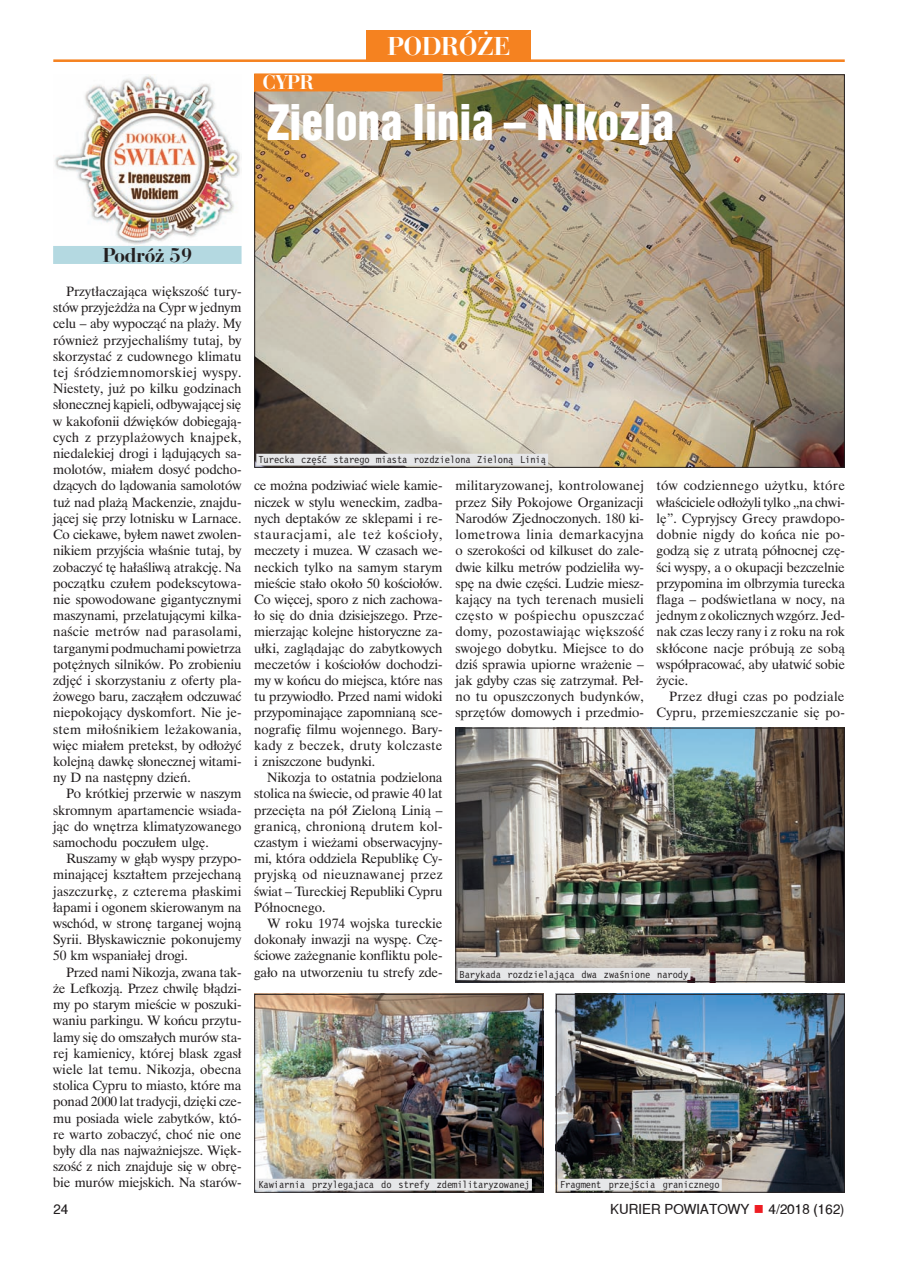
<style>
.page{position:relative;width:898px;height:1264px;background:#fff}
.page>*{position:absolute;margin:0;border:0;box-sizing:border-box;transform-origin:0 0}
.t1{font:45px "TT8114 O00";color:#fff}
.t2{font:700 27px "Bodoni EE";color:#fff}
.t3{font:700 21px "Bodoni EE";color:#231f20}
.t4{font:700 21px "Bodoni EE";color:#fff}
.t5{font:13.5px/16.2px "Time Ibis EE";letter-spacing:-.01em;color:#231f20;text-align:justify}
.t6{font:13.5px/16.2px "Time Ibis EE";letter-spacing:.015em;color:#231f20;text-align:right}
.t7{font:13.5px "TT7 FF8 O00";color:#231f20}
.t8{font:10.5px "Letter Gothic EE";letter-spacing:-.01em;color:#231f20}
</style>
<div class="page">
<div style="left:366px;top:31px;width:164px;height:31px;background:#f58220"></div>
<div style="left:53px;top:59px;width:791px;height:3px;border:1px solid #f58220"></div>
<img style="left:256px;top:76px;width:586px;height:390px">
<img style="left:457px;top:729px;width:385px;height:251px">
<div style="left:455px;top:727px;width:389px;height:255px;border:1px solid #231f20"></div>
<img style="left:558px;top:996px;width:284px;height:194px">
<div style="left:556px;top:994px;width:288px;height:198px;border:1px solid #231f20"></div>
<img style="left:256px;top:996px;width:285px;height:194px">
<div style="left:254px;top:994px;width:289px;height:198px;border:1px solid #231f20"></div>
<img style="left:54px;top:74px;width:186px;height:171px">
<div style="left:53px;top:246px;width:188px;height:18px;background:#b4d9e1"></div>
<div style="left:254px;top:73px;width:188px;height:18px;background:#f9ba84"></div>
<svg style="left:254px;top:74px;width:190px;height:19px;background:#ef852a"></svg>
<div style="left:256px;top:454px;width:292px;height:11px;background:#e6e7e9"></div>
<div style="left:457px;top:968px;width:233px;height:12px;background:#e6e7e9"></div>
<div style="left:256px;top:1178px;width:276px;height:12px;background:#e6e7e9"></div>
<div style="left:557px;top:1178px;width:164px;height:12px;background:#e6e7e9"></div>
<h3 class="t4" style="left:263px;top:75px;width:53px">CYPR</h3>
<h2 class="t2" style="left:387px;top:37px;width:124px">PODRÓŻE</h2>
<h1 class="t1" style="left:267px;top:103px;width:408px">Zielona linia – Nikozja</h1>
<h3 class="t3" style="left:103px;top:248px;width:91px">Podróż 59</h3>
<p class="t5" style="left:53px;top:285px;width:190px;text-indent:13px">Przytłaczająca większość tury&shy;stów przyjeżdża na Cypr w jednym celu – aby wypocząć na plaży. My również przyjechaliśmy tutaj, by skorzystać z cudownego klimatu tej śródziemnomorskiej wyspy.<br>Niestety, już po kilku godzinach słonecznej kąpieli, odbywającej się w kakofonii dźwięków dobiegają&shy;cych z przyplażowych knajpek, niedalekiej drogi i lądujących sa&shy;molotów, miałem dosyć podcho&shy;dzących do lądowania samolotów tuż nad plażą Mackenzie, znajdu&shy;jącej się przy lotnisku w Larnace.<br>Co ciekawe, byłem nawet zwolen&shy;nikiem przyjścia właśnie tutaj, by zobaczyć tę hałaśliwą atrakcję. Na początku czułem podekscytowa&shy;nie spowodowane gigantycznymi maszynami, przelatującymi kilka&shy;naście metrów nad parasolami, targanymi podmuchami powietrza potężnych silników. Po zrobieniu zdjęć i skorzystaniu z oferty pla&shy;żowego baru, zacząłem odczuwać niepokojący dyskomfort. Nie je&shy;stem miłośnikiem leżakowania, więc miałem pretekst, by odłożyć kolejną dawkę słonecznej witami&shy;ny D na następny dzień.</p>
<p class="t5" style="left:53px;top:787px;width:190px;text-indent:13px">Po krótkiej przerwie w naszym skromnym apartamencie wsiada&shy;jąc do wnętrza klimatyzowanego samochodu poczułem ulgę.</p>
<p class="t5" style="left:53px;top:852px;width:190px;text-indent:13px">Ruszamy w głąb wyspy przypo&shy;minającej kształtem przejechaną jaszczurkę, z czterema płaskimi łapami i ogonem skierowanym na wschód, w stronę targanej wojną Syrii. Błyskawicznie pokonujemy 50 km wspaniałej drogi.</p>
<p class="t5" style="left:53px;top:965px;width:190px;text-indent:13px">Przed nami Nikozja, zwana tak&shy;że Lefkozją. Przez chwilę błądzi&shy;my po starym mieście w poszuki&shy;waniu parkingu. W końcu przytu&shy;lamy się do omszałych murów sta&shy;rej kamienicy, której blask zgasł wiele lat temu. Nikozja, obecna stolica Cypru to miasto, które ma ponad 2000 lat tradycji, dzięki cze&shy;mu posiada wiele zabytków, któ&shy;re warto zobaczyć, choć nie one były dla nas najważniejsze. Więk&shy;szość z nich znajduje się w obrę&shy;bie murów miejskich. Na starów-</p>
<p class="t7" style="left:53px;top:1203px;width:17px">24</p>
<p class="t8" style="left:258px;top:456px;width:289px">Turecka część starego miasta rozdzielona Zieloną Linią</p>
<p class="t5" style="left:254px;top:479px;width:190px">ce można podziwiać wiele kamie&shy;niczek w stylu weneckim, zadba&shy;nych deptaków ze sklepami i re&shy;stauracjami, ale też kościoły, meczety i muzea. W czasach we&shy;neckich tylko na samym starym mieście stało około 50 kościołów.<br>Co więcej, sporo z nich zachowa&shy;ło się do dnia dzisiejszego. Prze&shy;mierzając kolejne historyczne za&shy;ułki, zaglądając do zabytkowych meczetów i kościołów dochodzi&shy;my w końcu do miejsca, które nas tu przywiodło. Przed nami widoki przypominające zapomnianą sce&shy;nografię filmu wojennego. Bary&shy;kady z beczek, druty kolczaste i zniszczone budynki.</p>
<p class="t5" style="left:254px;top:771px;width:190px;text-indent:13px">Nikozja to ostatnia podzielona stolica na świecie, od prawie 40 lat przecięta na pół Zieloną Linią – granicą, chronioną drutem kol&shy;czastym i wieżami obserwacyjny&shy;mi, która oddziela Republikę Cy&shy;pryjską od nieuznawanej przez świat – Tureckiej Republiki Cypru Północnego.</p>
<p class="t5" style="left:254px;top:916px;width:190px;text-indent:13px">W roku 1974 wojska tureckie dokonały inwazji na wyspę. Czę&shy;ściowe zażegnanie konfliktu pole&shy;gało na utworzeniu tu strefy zde-</p>
<p class="t5" style="left:455px;top:479px;width:190px">militaryzowanej, kontrolowanej przez Siły Pokojowe Organizacji Narodów Zjednoczonych. 180 ki&shy;lometrowa linia demarkacyjna o szerokości od kilkuset do zale&shy;dwie kilku metrów podzieliła wy&shy;spę na dwie części. Ludzie miesz&shy;kający na tych terenach musieli często w pośpiechu opuszczać domy, pozostawiając większość swojego dobytku. Miejsce to do dziś sprawia upiorne wrażenie – jak gdyby czas się zatrzymał. Peł&shy;no tu opuszczonych budynków, sprzętów domowych i przedmio-</p>
<p class="t5" style="left:656px;top:479px;width:190px">tów codziennego użytku, które właściciele odłożyli tylko „na chwi&shy;lę”. Cypryjscy Grecy prawdopo&shy;dobnie nigdy do końca nie po&shy;godzą się z utratą północnej czę&shy;ści wyspy, a o okupacji bezczelnie przypomina im olbrzymia turecka flaga – podświetlana w nocy, na jednym z okolicznych wzgórz. Jed&shy;nak czas leczy rany i z roku na rok skłócone nacje próbują ze sobą współpracować, aby ułatwić sobie życie.</p>
<p class="t6" style="left:656px;top:690px;width:190px">Przez długi czas po podziale<br>Cypru, przemieszczanie się po-</p>
<p class="t8" style="left:459px;top:970px;width:230px">Barykada rozdzielająca dwa zwaśnione narody</p>
<p class="t8" style="left:258px;top:1181px;width:273px">Kawiarnia przylegajaca do strefy zdemilitaryzowanej</p>
<p class="t8" style="left:560px;top:1181px;width:161px">Fragment przejścia granicznego</p>
<p class="t7" style="left:610px;top:1203px;width:141px">KURIER POWIATOWY</p>
<p class="t7" style="left:768px;top:1203px;width:77px">4/2018 (162)</p>
</div>
